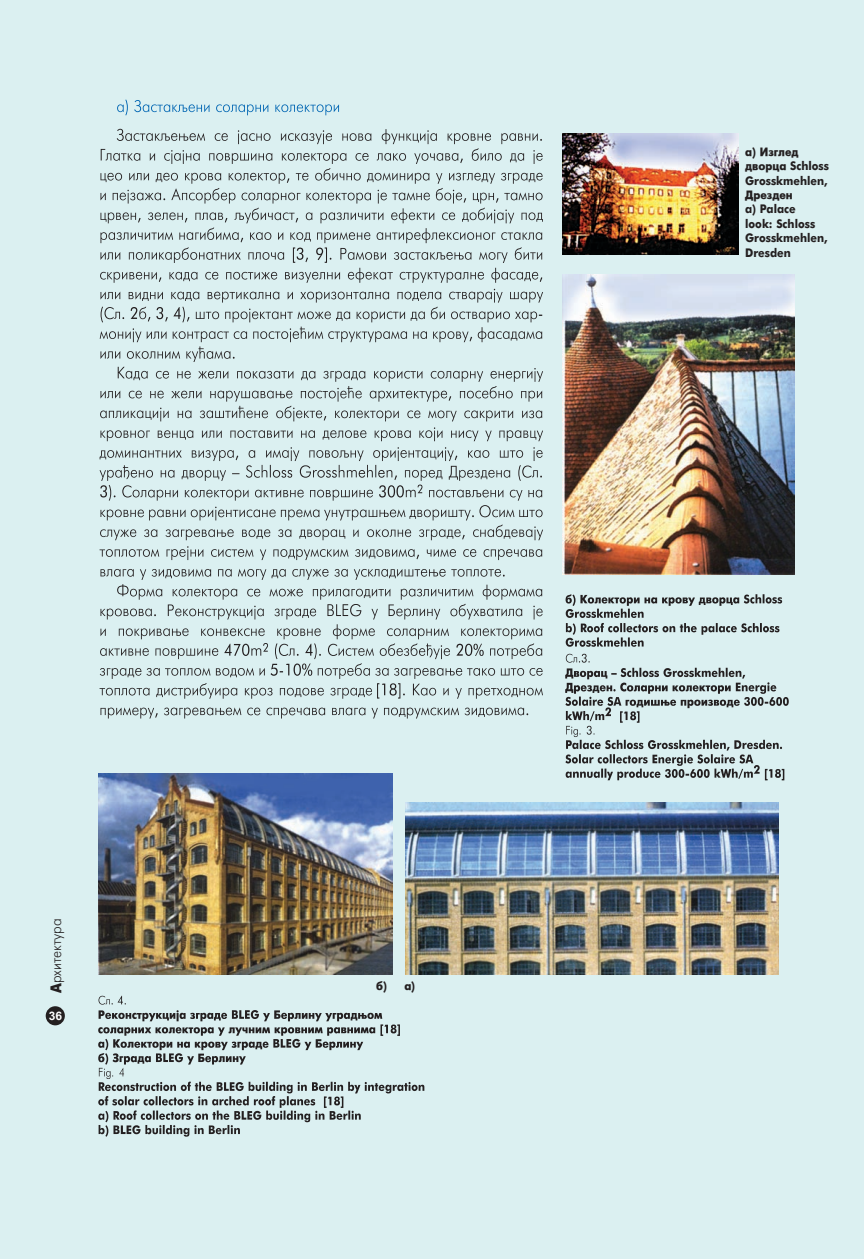
<style>
.page{position:relative;width:864px;height:1259px;background:#fff}
.page>*{position:absolute;margin:0;border:0;box-sizing:border-box;transform-origin:0 0}
.t1{font:15px "Mz Cir Futura";color:#231f20;scale:.9 1}
.t2{font:700 12px/14.4px "Futura BT";color:#231f20;scale:.9 1}
.t3{font:700 12px "Mz Cir Futura";color:#231f20;scale:.9 1}
.t4{font:12px "Arial YU Bold";color:#fff}
.s1{font-weight:700}
.s2{font-family:"Mz Cir Futura"}
</style>
<div class="page">
<div style="left:0;top:0;width:863px;height:1259px;background:#dbf0f1"></div>
<div style="left:46px;top:1006px;width:19px;height:19px;background:#231f20;border-radius:50%"></div>
<img style="left:562px;top:134px;width:176px;height:120px">
<img style="left:562px;top:275px;width:231px;height:299px">
<img style="left:405px;top:802px;width:373px;height:172px">
<img style="left:99px;top:773px;width:293px;height:201px">
<svg style="left:98px;top:995px;width:28px;height:9px"></svg>
<svg style="left:98px;top:1010px;width:326px;height:126px"></svg>
<svg style="left:565px;top:654px;width:24px;height:8px"></svg>
<svg style="left:565px;top:668px;width:223px;height:112px"></svg>
<svg style="left:565px;top:594px;width:216px;height:53px"></svg>
<svg style="left:117px;top:99px;width:222px;height:16px"></svg>
<svg style="left:100px;top:129px;width:442px;height:154px"></svg>
<svg style="left:100px;top:289px;width:443px;height:132px"></svg>
<svg style="left:100px;top:427px;width:443px;height:14px"></svg>
<svg style="left:99px;top:447px;width:444px;height:93px"></svg>
<svg style="left:99px;top:546px;width:443px;height:14px"></svg>
<svg style="left:99px;top:569px;width:443px;height:130px"></svg>
<svg style="left:100px;top:707px;width:428px;height:11px"></svg>
<p class="t1" style="left:47px;top:993px;width:84px;rotate:-90deg"><span class="s1">A</span>rhitektura</p>
<p class="t4" style="left:49px;top:1009px;width:15px">36</p>
<p class="t3" style="left:376px;top:978px;width:14px">b)</p>
<p class="t3" style="left:404px;top:978px;width:14px">a)</p>
<p class="t3" style="left:744px;top:144px;width:61px">a) Izgled</p>
<p class="t2" style="left:744px;top:159px;width:95px"><span class="s2">dvorca</span> Schloss<br>Grosskmehlen<span class="s2">,</span></p>
<p class="t3" style="left:744px;top:187px;width:54px">Drezden</p>
<p class="t2" style="left:744px;top:202px;width:93px">a) Palace<br>look: Schloss<br>Grosskmehlen,<br>Dresden</p>
</div>
